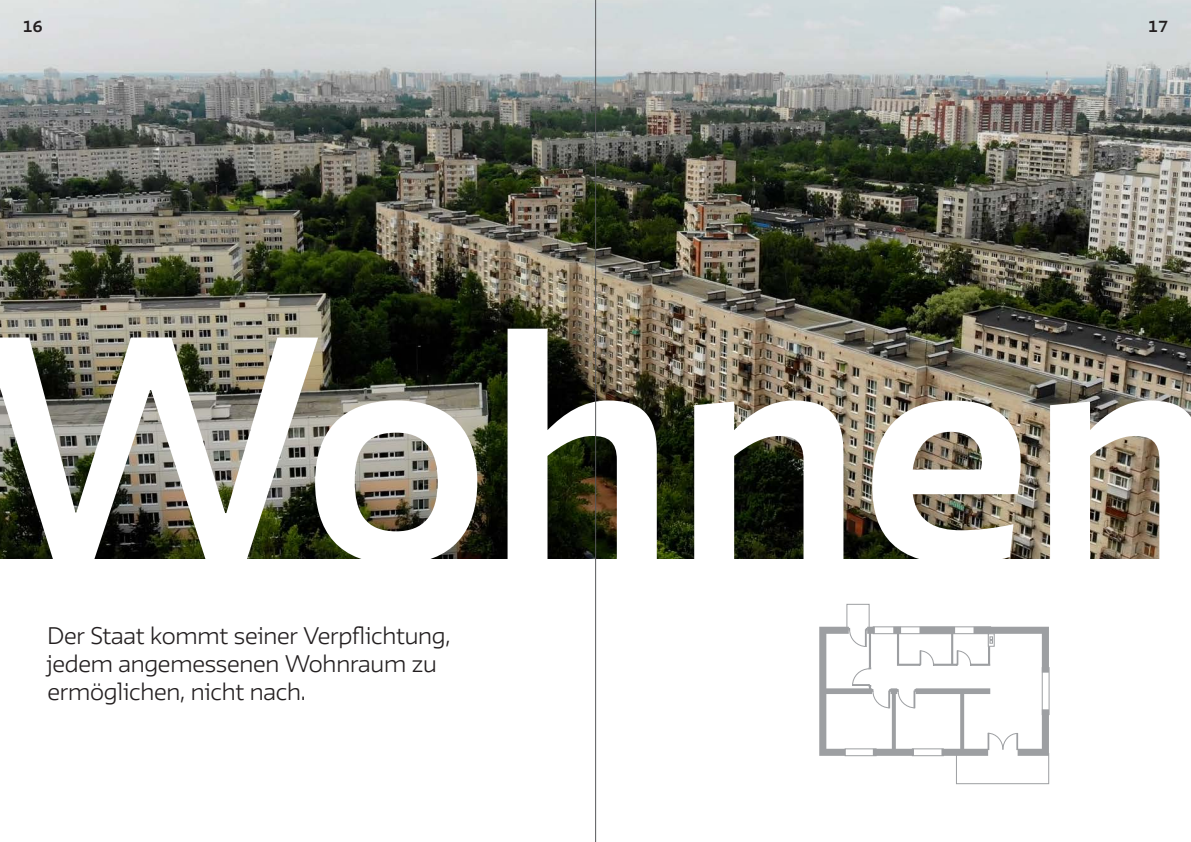
<style>
.page{position:relative;width:1191px;height:842px;background:#fff}
.page>*{position:absolute;margin:0;border:0;box-sizing:border-box;transform-origin:0 0}
.t1{font:700 277.2px "GLS Irma";letter-spacing:-.005em;color:#fff}
.t2{font:300 21px/28px "GLS Irma";letter-spacing:-.01em;color:#231f20}
.t3{font:700 14px "GLS Irma";color:#231f20}
</style>
<div class="page">
<img style="left:0;top:0;width:1191px;height:558px">
<svg style="left:819px;top:604px;width:230px;height:180px"></svg>
<hr style="left:595px;top:0;width:1px;height:842px;background:#57585a">
<p class="t3" style="left:23px;top:17px;width:22px">16</p>
<p class="t3" style="left:1148px;top:17px;width:22px">17</p>
<h1 class="t1" style="left:-19px;top:265px;width:1238px">Wohnen</h1>
<p class="t2" style="left:46px;top:621px;width:406px">Der Staat kommt seiner Verpflichtung, jedem angemessenen Wohnraum zu ermöglichen, nicht nach.</p>
</div>
